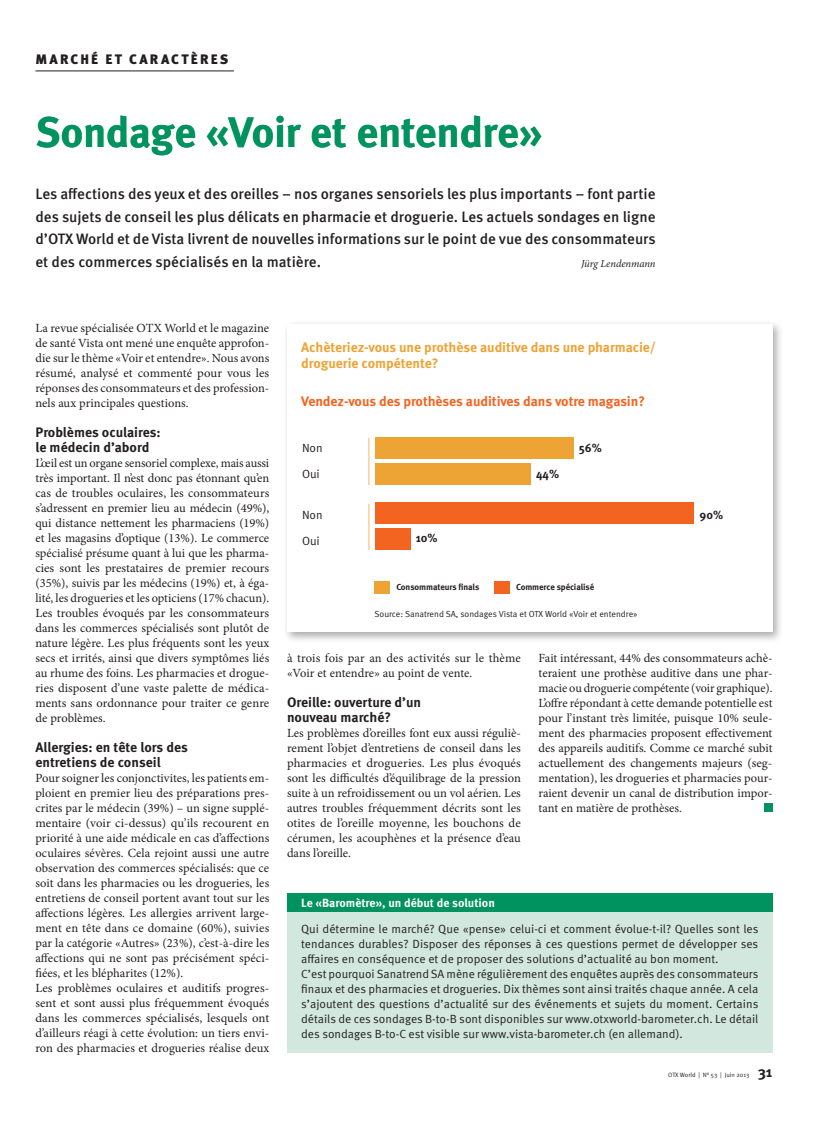
<style>
.page{position:relative;width:815px;height:1134px;background:#fff}
.page>*{position:absolute;margin:0;border:0;box-sizing:border-box;transform-origin:0 0}
.t1{font:700 42.5px "Meta OT";letter-spacing:-.015em;color:#00925f}
.Lead_x06{font:500 15px/22.5px "Meta OT";color:#231f20;text-align:justify}
.Pagina_rechts{font:700 15px "Meta OT";color:#231f20}
.Zwischentitel_x09{font:700 13.75px/15px "Meta OT";color:#231f20}
.Zwischentitel_Kasten{font:700 13.75px/16.2px "Meta OT";letter-spacing:-.005em;color:#eea335}
.Zwischentitel_Kasten-2{font:700 13.75px "Meta OT";letter-spacing:-.005em;color:#f36421}
.Rubriktitel_Red_x01{font:900 13.75px "Meta OT";letter-spacing:.16em;color:#231f20}
.Grundtext_x08{font:12.5px/15px "Minion Pro";letter-spacing:.005em;color:#231f20;text-align:justify}
.Grundtext_Kasten_Ein{font:11.88px/15px "Meta OT Norm";color:#231f20;text-align:justify}
.Kastentitel_x21{font:700 11.88px "Meta OT";color:#fff}
.Grundtext_Kasten_Ein-2{font:700 11.88px "Meta OT";color:#231f20}
.Lead_x06-2{font:italic 10.62px "Minion Pro";letter-spacing:-.005em;color:#231f20}
.Info_Quelle_Grundtex{font:8.75px "Meta OT Norm";color:#231f20}
.Zwischentitel_Kasten-3{font:700 8.75px "Meta OT";letter-spacing:-.015em;color:#231f20}
.Fusszeile_Pagina_rec{font:6.25px "Meta OT Norm";color:#231f20}
</style>
<div class="page">
<hr style="left:35px;top:71px;width:199px;height:1px;background:#231f20">
<div style="left:764px;top:803px;width:8px;height:9px;background:#00925f"></div>
<div style="left:283px;top:320px;width:500px;height:323px;background:#231f20;opacity:.37"></div>
<div style="left:287px;top:325px;width:485px;height:307px;background:#fff"></div>
<div style="left:375px;top:438px;width:198px;height:21px;background:#eea335"></div>
<div style="left:375px;top:581px;width:15px;height:13px;background:#eea335"></div>
<div style="left:494px;top:581px;width:16px;height:13px;background:#f36421"></div>
<div style="left:375px;top:528px;width:35px;height:21px;background:#f36421"></div>
<div style="left:375px;top:503px;width:319px;height:21px;background:#f36421"></div>
<hr style="left:368px;top:438px;width:2px;height:112px;background:#f6c583">
<div style="left:364px;top:485px;width:8px;height:19px;background:#fff"></div>
<div style="left:375px;top:463px;width:156px;height:21px;background:#eea335"></div>
<div style="left:287px;top:901px;width:485px;height:151px;background:#d2e7de"></div>
<div style="left:287px;top:893px;width:485px;height:18px;background:#00925f"></div>
<p class="Rubriktitel_Red_x01" style="left:35px;top:50px;width:195px">MARCHÉ ET CARACTÈRES</p>
<h1 class="t1" style="left:35px;top:107px;width:509px">Sondage «Voir et entendre»</h1>
<p class="Lead_x06" style="left:35px;top:183px;width:622px">Les affections des yeux et des oreilles – nos organes sensoriels les plus importants – font partie des sujets de conseil les plus délicats en pharmacie et droguerie. Les actuels sondages en ligne d’OTX World et de Vista livrent de nouvelles informations sur le point de vue des consommateurs et des commerces spécialisés en la matière.</p>
<p class="Lead_x06-2" style="left:581px;top:256px;width:76px">Jürg Lendenmann</p>
<p class="Grundtext_x08" style="left:35px;top:321px;width:235px">La revue spécialisée OTX World et le magazine de santé Vista ont mené une enquête approfon&shy;die sur le thème «Voir et entendre». Nous avons résumé, analysé et commenté pour vous les réponses des consommateurs et des profession&shy;nels aux principales questions.</p>
<p class="Zwischentitel_x09" style="left:35px;top:425px;width:127px">Problèmes oculaires: le médecin d’abord</p>
<p class="Grundtext_x08" style="left:35px;top:456px;width:235px">L’œil est un organe sensoriel complexe, mais aussi très important. Il n’est donc pas étonnant qu’en cas de troubles oculaires, les consommateurs s’adressent en premier lieu au médecin (49%), qui distance nettement les pharmaciens (19%) et les magasins d’optique (13%). Le commerce spécialisé présume quant à lui que les pharma&shy;cies sont les prestataires de premier recours (35%), suivis par les médecins (19%) et, à éga&shy;lité, les drogueries et les opticiens (17% chacun).</p>
<p class="Grundtext_x08" style="left:35px;top:606px;width:235px">Les troubles évoqués par les consommateurs dans les commerces spécialisés sont plutôt de nature légère. Les plus fréquents sont les yeux secs et irrités, ainsi que divers symptômes liés au rhume des foins. Les pharmacies et drogue&shy;ries disposent d’une vaste palette de médica&shy;ments sans ordonnance pour traiter ce genre de problèmes.</p>
<p class="Zwischentitel_x09" style="left:35px;top:740px;width:154px">Allergies: en tête lors des entretiens de conseil</p>
<p class="Grundtext_x08" style="left:35px;top:771px;width:235px">Pour soigner les conjonctivites, les patients em&shy;ploient en premier lieu des préparations pres&shy;crites par le médecin (39%) – un signe supplé&shy;mentaire (voir ci-dessus) qu’ils recourent en priorité à une aide médicale en cas d’affections oculaires sévères. Cela rejoint aussi une autre observation des commerces spécialisés: que ce soit dans les pharmacies ou les drogueries, les entretiens de conseil portent avant tout sur les affections légères. Les allergies arrivent large&shy;ment en tête dans ce domaine (60%), suivies par la catégorie «Autres» (23%), c’est-à-dire les affections qui ne sont pas précisément spéci&shy;fiées, et les blépharites (12%).</p>
<p class="Grundtext_x08" style="left:35px;top:981px;width:235px">Les problèmes oculaires et auditifs progres&shy;sent et sont aussi plus fréquemment évoqués dans les commerces spécialisés, lesquels ont d’ailleurs réagi à cette évolution: un tiers envi&shy;ron des pharmacies et drogueries réalise deux</p>
<p class="Zwischentitel_Kasten" style="left:301px;top:339px;width:356px">Achèteriez-vous une prothèse auditive dans une pharmacie/ droguerie compétente?</p>
<p class="Zwischentitel_Kasten-2" style="left:301px;top:393px;width:345px">Vendez-vous des prothèses auditives dans votre magasin?</p>
<p class="Grundtext_Kasten_Ein" style="left:302px;top:440px;width:22px">Non</p>
<p class="Grundtext_Kasten_Ein" style="left:302px;top:467px;width:19px">Oui</p>
<p class="Grundtext_Kasten_Ein" style="left:302px;top:507px;width:22px">Non</p>
<p class="Grundtext_Kasten_Ein" style="left:302px;top:533px;width:19px">Oui</p>
<p class="Grundtext_Kasten_Ein-2" style="left:416px;top:531px;width:23px">10%</p>
<p class="Grundtext_Kasten_Ein-2" style="left:536px;top:466px;width:24px">44%</p>
<p class="Grundtext_Kasten_Ein-2" style="left:579px;top:441px;width:25px">56%</p>
<p class="Zwischentitel_Kasten-3" style="left:396px;top:582px;width:84px">Consommateurs finals</p>
<p class="Zwischentitel_Kasten-3" style="left:516px;top:582px;width:80px">Commerce spécialisé</p>
<p class="Info_Quelle_Grundtex" style="left:375px;top:609px;width:265px">Source: Sanatrend SA, sondages Vista et OTX World «Voir et entendre»</p>
<p class="Grundtext_Kasten_Ein-2" style="left:700px;top:507px;width:25px">90%</p>
<p class="Grundtext_x08" style="left:287px;top:651px;width:235px">à trois fois par an des activités sur le thème «Voir et entendre» au point de vente.</p>
<p class="Zwischentitel_x09" style="left:287px;top:695px;width:135px">Oreille: ouverture d’un nouveau marché?</p>
<p class="Grundtext_x08" style="left:287px;top:726px;width:235px">Les problèmes d’oreilles font eux aussi réguliè&shy;rement l’objet d’entretiens de conseil dans les pharmacies et drogueries. Les plus évoqués sont les difficultés d’équilibrage de la pression suite à un refroidissement ou un vol aérien. Les autres troubles fréquemment décrits sont les otites de l’oreille moyenne, les bouchons de cérumen, les acouphènes et la présence d’eau dans l’oreille.</p>
<p class="Kastentitel_x21" style="left:301px;top:895px;width:195px">Le «Baromètre», un début de solution</p>
<p class="Grundtext_x08" style="left:539px;top:651px;width:235px">Fait intéressant, 44% des consommateurs achè&shy;teraient une prothèse auditive dans une phar&shy;macie ou droguerie compétente (voir graphique).<br>L’offre répondant à cette demande potentielle est pour l’instant très limitée, puisque 10% seule&shy;ment des pharmacies proposent effectivement des appareils auditifs. Comme ce marché subit actuellement des changements majeurs (seg&shy;mentation), les drogueries et pharmacies pour&shy;raient devenir un canal de distribution impor&shy;tant en matière de prothèses.</p>
<p class="Grundtext_Kasten_Ein" style="left:301px;top:922px;width:459px">Qui détermine le marché? Que «pense» celui-ci et comment évolue-t-il? Quelles sont les tendances durables? Disposer des réponses à ces questions permet de développer ses affaires en conséquence et de proposer des solutions d’actualité au bon moment.</p>
<p class="Grundtext_Kasten_Ein" style="left:301px;top:967px;width:459px">C’est pourquoi Sanatrend SA mène régulièrement des enquêtes auprès des consommateurs finaux et des pharmacies et drogueries. Dix thèmes sont ainsi traités chaque année. A cela s’ajoutent des questions d’actualité sur des événements et sujets du moment. Certains détails de ces sondages B-to-B sont disponibles sur www.otxworld-barometer.ch. Le détail des sondages B-to-C est visible sur www.vista-barometer.ch (en allemand).</p>
<p class="Fusszeile_Pagina_rec" style="left:668px;top:1071px;width:83px">OTX World | N° 53 | Juin 2013</p>
<p class="Pagina_rechts" style="left:758px;top:1063px;width:16px">31</p>
</div>
